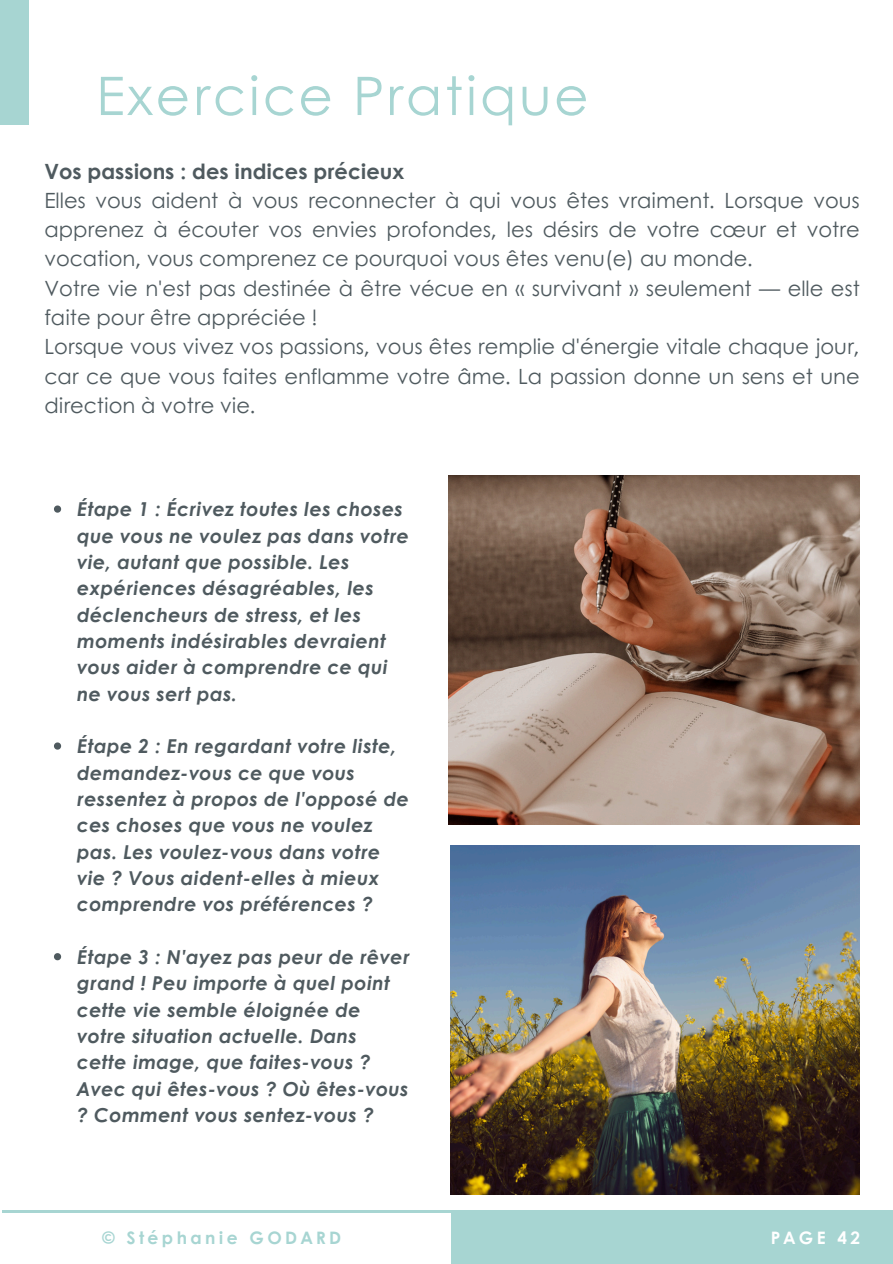
<style>
.page{position:relative;width:893px;height:1264px;background:#fff}
.page>*{position:absolute;margin:0;border:0;box-sizing:border-box;transform-origin:0 0}
.t1{font:53.1px "Century Gothic";letter-spacing:.05em;color:#a7d5d2}
.t2{font:21px/29.2px "Century Gothic";color:#4f5a5f}
.t3{font:italic 700 19.2px/26.2px "Century Gothic";letter-spacing:.02em;color:#4f5a5f}
.t4{font:700 17.1px "Century Gothic";letter-spacing:.2em;color:#a7d5d2}
.t5{font:700 17.1px "Century Gothic";letter-spacing:.2em;color:#fff}
.s1{font-weight:700}
</style>
<div class="page">
<div style="left:451px;top:1211px;width:441px;height:52px;background:#a7d5d2"></div>
<hr style="left:2px;top:1210px;width:890px;height:2px;background:#a7d5d2">
<div style="left:0;top:0;width:29px;height:124px;background:#a7d5d2"></div>
<svg style="left:54px;top:505px;width:7px;height:7px"></svg>
<svg style="left:54px;top:742px;width:7px;height:7px"></svg>
<svg style="left:54px;top:953px;width:7px;height:7px"></svg>
<img style="left:449px;top:476px;width:410px;height:348px">
<img style="left:451px;top:845px;width:408px;height:349px">
<p class="t1" style="left:96px;top:55px;width:494px">Exercice Pratique</p>
<h3 class="t2" style="left:44px;top:155px;width:816px"><span class="s1">Vos passions : des indices précieux<br></span>Elles vous aident à vous reconnecter à qui vous êtes vraiment. Lorsque vous apprenez à écouter vos envies profondes, les désirs de votre cœur et votre vocation, vous comprenez ce pourquoi vous êtes venu(e) au monde.<br>Votre vie n'est pas destinée à être vécue en « survivant » seulement — elle est faite pour être appréciée !<br>Lorsque vous vivez vos passions, vous êtes remplie d'énergie vitale chaque jour, car ce que vous faites enflamme votre âme. La passion donne un sens et une direction à votre vie.</h3>
<h1 class="t3" style="left:77px;top:495px;width:333px">Étape 1 : Écrivez toutes les choses que vous ne voulez pas dans votre vie, autant que possible. Les expériences désagréables, les déclencheurs de stress, et les moments indésirables devraient vous aider à comprendre ce qui ne vous sert pas.</h1>
<h2 class="t3" style="left:77px;top:732px;width:333px">Étape 2 : En regardant votre liste, demandez-vous ce que vous ressentez à propos de l'opposé de ces choses que vous ne voulez pas. Les voulez-vous dans votre vie ? Vous aident-elles à mieux comprendre vos préférences ?</h2>
<p class="t3" style="left:77px;top:942px;width:334px">Étape 3 : N'ayez pas peur de rêver grand ! Peu importe à quel point cette vie semble éloignée de votre situation actuelle. Dans cette image, que faites-vous ?<br>Avec qui êtes-vous ? Où êtes-vous ? Comment vous sentez-vous ?</p>
<p class="t4" style="left:102px;top:1224px;width:240px">© Stéphanie GODARD</p>
<p class="t5" style="left:770px;top:1224px;width:91px">PAGE 42</p>
</div>
